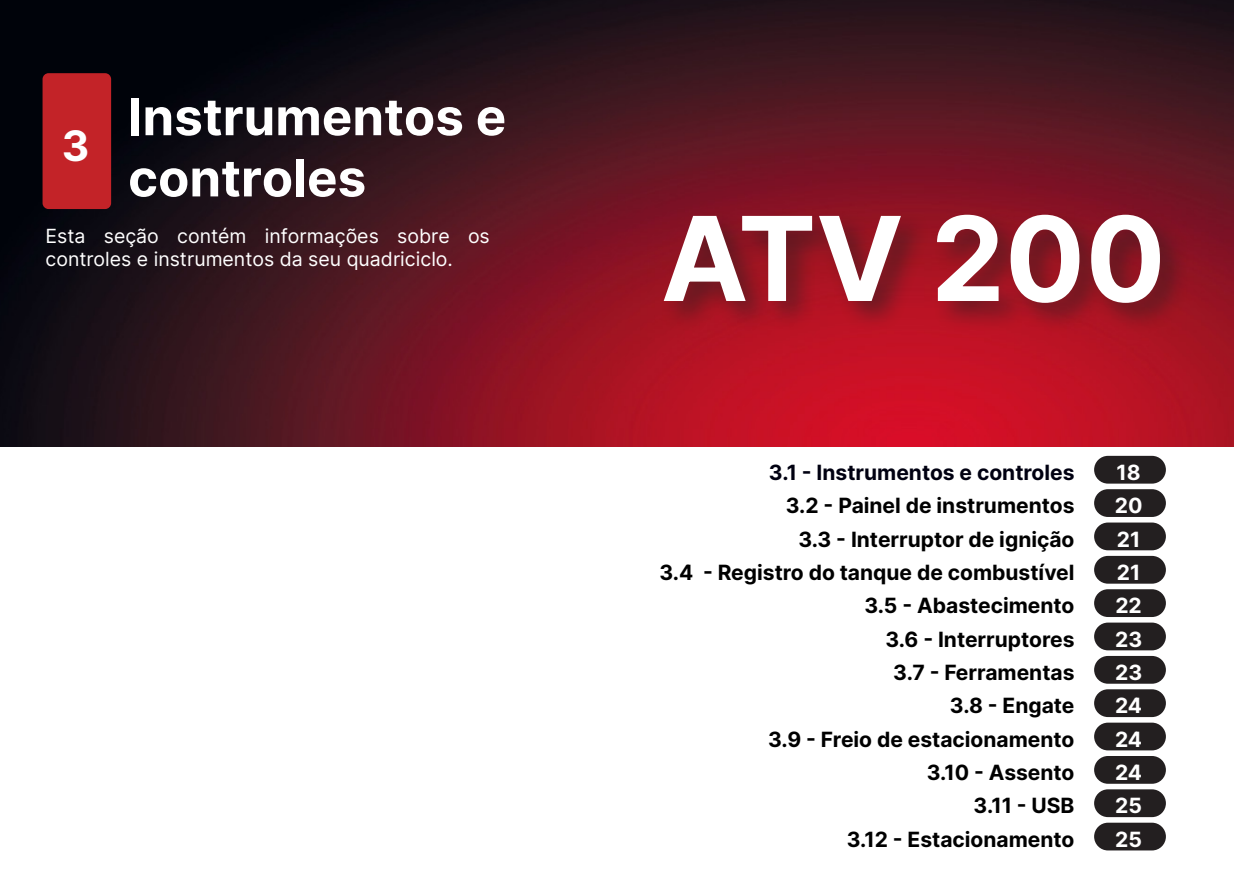
<style>
.page{position:relative;width:1234px;height:893px;background:#fff}
.page>*{position:absolute;margin:0;border:0;box-sizing:border-box;transform-origin:0 0}
.t1{font:700 117px "Inter";color:#fff}
.sub_título{font:700 51px/61.2px "Inter";color:#fff}
.numero_indice{font:700 42px "Inter";color:#fff}
.numero_indice-2{font:700 21px "Inter";color:#000}
.numero_indice-3{font:700 21px "Inter";color:#001}
.numero_indice-4{font:700 21px "Inter";color:#fff}
.sub_título-2{font:19.5px/23.4px "Inter";color:#fff}
</style>
<div class="page">
<img style="left:0;top:0;width:1233px;height:446px">
<div style="left:659px;top:208px;width:531px;height:125px;background:#231f20;opacity:.5"></div>
<div style="left:43px;top:73px;width:68px;height:136px;background:#c32328;border-radius:6px"></div>
<div style="left:1093px;top:456px;width:72px;height:28px;background:#231f20;border-radius:14px"></div>
<div style="left:1093px;top:489px;width:72px;height:28px;background:#231f20;border-radius:14px"></div>
<div style="left:1093px;top:589px;width:72px;height:28px;background:#231f20;border-radius:14px"></div>
<div style="left:1093px;top:689px;width:72px;height:28px;background:#231f20;border-radius:14px"></div>
<div style="left:1093px;top:656px;width:72px;height:28px;background:#231f20;border-radius:14px"></div>
<div style="left:1093px;top:723px;width:72px;height:27px;background:#231f20;border-radius:14px"></div>
<div style="left:1093px;top:756px;width:72px;height:28px;background:#231f20;border-radius:14px"></div>
<div style="left:1093px;top:789px;width:72px;height:28px;background:#231f20;border-radius:14px"></div>
<div style="left:1093px;top:823px;width:72px;height:27px;background:#231f20;border-radius:14px"></div>
<div style="left:1093px;top:522px;width:72px;height:28px;background:#231f20;border-radius:14px"></div>
<div style="left:1093px;top:556px;width:72px;height:28px;background:#231f20;border-radius:14px"></div>
<div style="left:1093px;top:623px;width:72px;height:27px;background:#231f20;border-radius:14px"></div>
<p class="sub_título" style="left:128px;top:85px;width:379px">Instrumentos e controles</p>
<p class="sub_título-2" style="left:46px;top:224px;width:445px">Esta seção contém informações sobre os controles e instrumentos da seu quadriciclo.</p>
<p class="numero_indice" style="left:62px;top:116px;width:29px">3</p>
<h1 class="t1" style="left:660px;top:173px;width:506px">ATV 200</h1>
<p class="numero_indice-3" style="left:768px;top:457px;width:307px">3.1 - Instrumentos e controles</p>
<p class="numero_indice-4" style="left:1116px;top:457px;width:26px">18</p>
<p class="numero_indice-2" style="left:785px;top:490px;width:290px">3.2 - Painel de instrumentos</p>
<p class="numero_indice-4" style="left:1114px;top:490px;width:29px">20</p>
<p class="numero_indice-2" style="left:798px;top:524px;width:277px">3.3 - Interruptor de ignição</p>
<p class="numero_indice-4" style="left:1116px;top:524px;width:25px">21</p>
<p class="numero_indice-2" style="left:659px;top:557px;width:416px">3.4 - Registro do tanque de combustível</p>
<p class="numero_indice-4" style="left:1116px;top:557px;width:25px">21</p>
<p class="numero_indice-2" style="left:864px;top:590px;width:212px">3.5 - Abastecimento</p>
<p class="numero_indice-4" style="left:1115px;top:590px;width:28px">22</p>
<p class="numero_indice-2" style="left:885px;top:624px;width:190px">3.6 - Interruptores</p>
<p class="numero_indice-4" style="left:1114px;top:624px;width:29px">23</p>
<p class="numero_indice-2" style="left:893px;top:657px;width:183px">3.7 - Ferramentas</p>
<p class="numero_indice-4" style="left:1114px;top:657px;width:29px">23</p>
<p class="numero_indice-2" style="left:949px;top:690px;width:126px">3.8 - Engate</p>
<p class="numero_indice-4" style="left:1114px;top:690px;width:29px">24</p>
<p class="numero_indice-2" style="left:767px;top:724px;width:308px">3.9 - Freio de estacionamento</p>
<p class="numero_indice-4" style="left:1114px;top:724px;width:29px">24</p>
<p class="numero_indice-2" style="left:926px;top:757px;width:149px">3.10 - Assento</p>
<p class="numero_indice-4" style="left:1114px;top:757px;width:29px">24</p>
<p class="numero_indice-2" style="left:973px;top:790px;width:102px">3.11 - USB</p>
<p class="numero_indice-4" style="left:1114px;top:790px;width:28px">25</p>
<p class="numero_indice-2" style="left:846px;top:824px;width:229px">3.12 - Estacionamento</p>
<p class="numero_indice-4" style="left:1114px;top:824px;width:28px">25</p>
</div>
